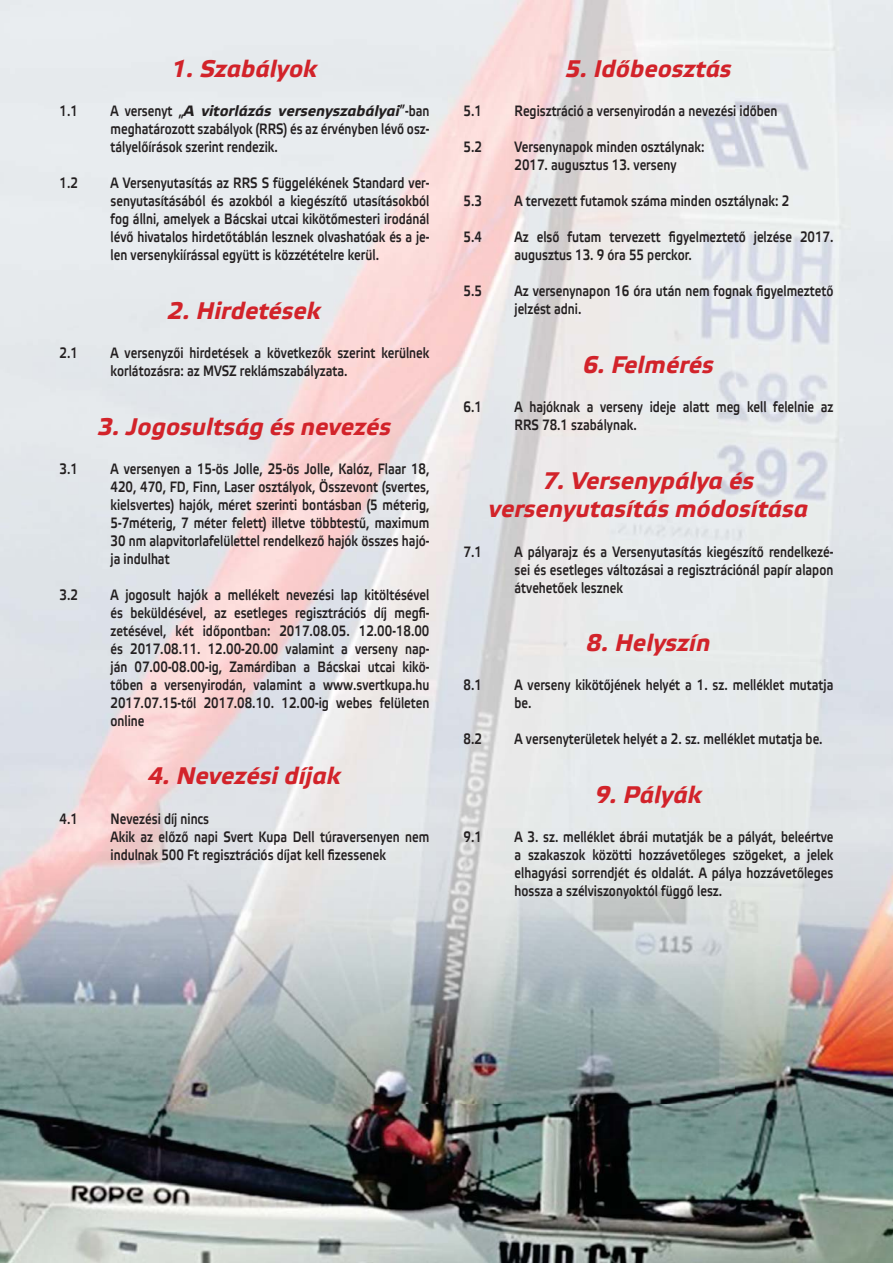
<style>
.page{position:relative;width:893px;height:1263px;background:#fff}
.page>*{position:absolute;margin:0;border:0;box-sizing:border-box;transform-origin:0 0}
.t1{font:italic 700 24px/28.8px "Etelka Text Pro";color:#d2232a;text-align:center}
.t2{font:15px/18px "Etelka Narrow Medium Pro";color:#231f20}
.t3{font:italic 700 15px "Etelka Text Pro";color:#231f20}
.s1{font-family:"Etelka Narrow Medium Pro";font-weight:400;font-style:normal}
</style>
<div class="page">
<img style="left:0;top:0;width:893px;height:1263px">
<h1 class="t1" style="left:172px;top:57px;width:147px">1. Szabályok</h1>
<p class="t2" style="left:60px;top:104px;width:20px">1.1</p>
<p class="t3" style="left:111px;top:105px;width:320px"><span class="s1">A versenyt „</span>A vitorlázás versenyszabályai<span class="s1">”-ban</span></p>
<p class="t2" style="left:111px;top:122px;width:320px">meghatározott szabályok (RRS) és az érvényben lévő osz&shy;tályelőírások szerint rendezik.</p>
<p class="t2" style="left:60px;top:176px;width:20px">1.2</p>
<p class="t2" style="left:111px;top:176px;width:320px;text-align:justify">A Versenyutasítás az RRS S függelékének Standard ver&shy;senyutasításából és azokból a kiegészítő utasításokból fog állni, amelyek a Bácskai utcai kikötőmesteri irodánál lévő hivatalos hirdetőtáblán lesznek olvashatóak és a je&shy;len versenykiírással együtt is közzétételre kerül.</p>
<h1 class="t1" style="left:168px;top:298px;width:155px">2. Hirdetések</h1>
<p class="t2" style="left:60px;top:345px;width:20px">2.1</p>
<p class="t2" style="left:111px;top:345px;width:320px">A versenyzői hirdetések a következők szerint kerülnek korlátozásra: az MVSZ reklámszabályzata.</p>
<h1 class="t1" style="left:98px;top:414px;width:295px">3. Jogosultság és nevezés</h1>
<p class="t2" style="left:60px;top:461px;width:20px">3.1</p>
<p class="t2" style="left:111px;top:461px;width:320px;text-align:justify">A versenyen a 15-ös Jolle, 25-ös Jolle, Kalóz, Flaar 18, 420, 470, FD, Finn, Laser osztályok, Összevont (svertes, kielsvertes) hajók, méret szerinti bontásban (5 méterig, 5-7méterig, 7 méter felett) illetve többtestű, maximum 30 nm alapvitorlafelülettel rendelkező hajók összes hajó&shy;ja indulhat</p>
<p class="t2" style="left:60px;top:587px;width:20px">3.2</p>
<p class="t2" style="left:111px;top:587px;width:320px;text-align:justify">A jogosult hajók a mellékelt nevezési lap kitöltésével és beküldésével, az esetleges regisztrációs díj megfi&shy;zetésével, két időpontban: 2017.08.05. 12.00-18.00 és 2017.08.11. 12.00-20.00 valamint a verseny nap&shy;ján 07.00-08.00-ig, Zamárdiban a Bácskai utcai kikö&shy;tőben a versenyirodán, valamint a www.svertkupa.hu 2017.07.15-től 2017.08.10. 12.00-ig webes felületen online</p>
<h1 class="t1" style="left:148px;top:764px;width:194px">4. Nevezési díjak</h1>
<p class="t2" style="left:60px;top:811px;width:20px">4.1</p>
<p class="t2" style="left:111px;top:811px;width:320px">Nevezési díj nincs<br>Akik az előző napi Svert Kupa Dell túraversenyen nem indulnak 500 Ft regisztrációs díjat kell fizessenek</p>
<h1 class="t1" style="left:565px;top:57px;width:168px">5. Időbeosztás</h1>
<p class="t2" style="left:463px;top:104px;width:20px">5.1</p>
<p class="t2" style="left:514px;top:104px;width:264px">Regisztráció a versenyirodán a nevezési időben</p>
<p class="t2" style="left:463px;top:140px;width:20px">5.2</p>
<p class="t2" style="left:514px;top:140px;width:192px">Versenynapok minden osztálynak:<br>2017. augusztus 13. verseny</p>
<p class="t2" style="left:463px;top:194px;width:20px">5.3</p>
<p class="t2" style="left:514px;top:194px;width:276px">A tervezett futamok száma minden osztálynak: 2</p>
<p class="t2" style="left:463px;top:230px;width:20px">5.4</p>
<p class="t2" style="left:514px;top:230px;width:320px">Az első futam tervezett figyelmeztető jelzése 2017. augusztus 13. 9 óra 55 perckor.</p>
<p class="t2" style="left:463px;top:284px;width:20px">5.5</p>
<p class="t2" style="left:514px;top:284px;width:320px">Az versenynapon 16 óra után nem fognak figyelmeztető jelzést adni.</p>
<h1 class="t1" style="left:583px;top:352px;width:132px">6. Felmérés</h1>
<p class="t2" style="left:463px;top:399px;width:20px">6.1</p>
<p class="t2" style="left:514px;top:399px;width:320px">A hajóknak a verseny ideje alatt meg kell felelnie az<br>RRS 78.1 szabálynak.</p>
<h1 class="t1" style="left:489px;top:468px;width:321px">7. Versenypálya és versenyutasítás módosítása</h1>
<p class="t2" style="left:463px;top:544px;width:20px">7.1</p>
<p class="t2" style="left:514px;top:544px;width:320px;text-align:justify">A pályarajz és a Versenyutasítás kiegészítő rendelkezé&shy;sei és esetleges változásai a regisztrációnál papír alapon átvehetőek lesznek</p>
<h1 class="t1" style="left:587px;top:631px;width:125px">8. Helyszín</h1>
<p class="t2" style="left:463px;top:678px;width:20px">8.1</p>
<p class="t2" style="left:514px;top:678px;width:320px">A verseny kikötőjének helyét a 1. sz. melléklet mutatja be.</p>
<p class="t2" style="left:463px;top:732px;width:20px">8.2</p>
<p class="t2" style="left:514px;top:732px;width:310px">A versenyterületek helyét a 2. sz. melléklet mutatja be.</p>
<h1 class="t1" style="left:595px;top:783px;width:108px">9. Pályák</h1>
<p class="t2" style="left:463px;top:830px;width:20px">9.1</p>
<p class="t2" style="left:514px;top:830px;width:320px;text-align:justify">A 3. sz. melléklet ábrái mutatják be a pályát, beleértve a szakaszok közötti hozzávetőleges szögeket, a jelek elhagyási sorrendjét és oldalát. A pálya hozzávetőleges hossza a szélviszonyoktól függő lesz.</p>
</div>
